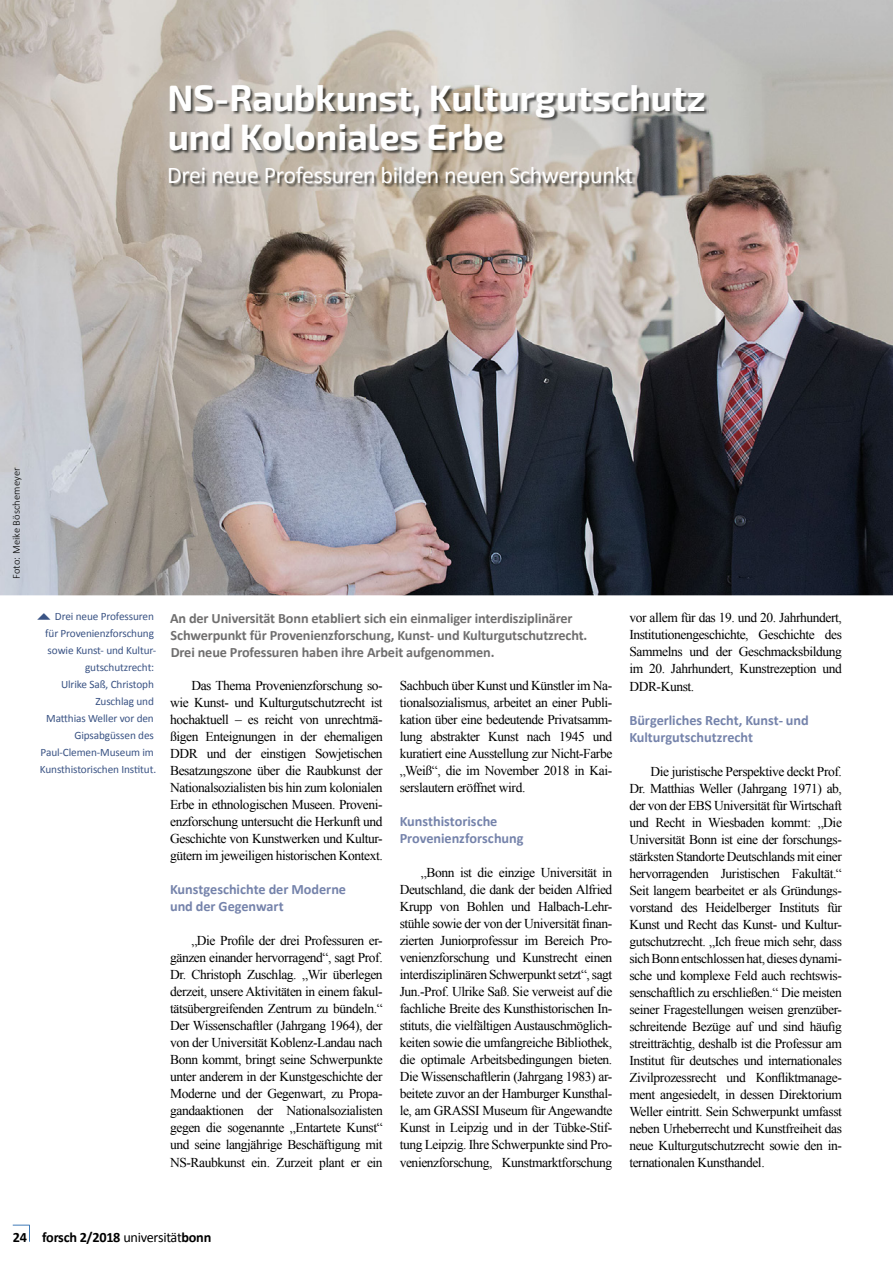
<style>
.page{position:relative;width:893px;height:1263px;background:#fff}
.page>*{position:absolute;margin:0;border:0;box-sizing:border-box;transform-origin:0 0}
.t1{font:700 36px/39px "Exo 2";color:#fff}
.t2{font:24px "Calibri";letter-spacing:-.015em;color:#fff}
.t3{font:700 14.25px/17px "Calibri";letter-spacing:-.01em;color:#706f6f}
.t4{font:700 14.25px/17.1px "Calibri";color:#7583ab}
.t5{font:700 14.25px "Calibri";letter-spacing:-.02em;color:#000}
.t6{font:13.5px/17px "Times New Roman";letter-spacing:-.03em;color:#000;text-align:justify}
.t7{font:11.25px/17px "Calibri";letter-spacing:-.01em;color:#3a5384;text-align:right}
.t8{font:300 10.5px "Calibri";letter-spacing:.01em;color:#000}
.s1{font-weight:400}
</style>
<div class="page">
<img style="left:0;top:0;width:893px;height:595px">
<svg style="left:13px;top:1225px;width:17px;height:17px"></svg>
<img style="left:170px;top:86px;width:538px;height:105px">
<h1 class="t1" style="left:168px;top:80px;width:540px">NS-Raubkunst, Kulturgutschutz und Koloniales Erbe</h1>
<h2 class="t2" style="left:167px;top:160px;width:467px">Drei neue Professuren bilden neuen Schwerpunkt</h2>
<p class="t8" style="left:10px;top:579px;width:113px;rotate:-90deg">Foto: Meike Böschemeyer</p>
<p class="t7" style="left:40px;top:607px;width:118px">Drei neue Professuren<br>für Provenienzforschung sowie Kunst- und Kultur&shy;gutschutzrecht:<br>Ulrike Saß, Christoph<br>Zuschlag und<br>Matthias Weller vor den<br>Gipsabgüssen des<br>Paul-Clemen-Museum im<br>Kunsthistorischen Institut.</p>
<p class="t3" style="left:170px;top:610px;width:419px">An der Universität Bonn etabliert sich ein einmaliger interdisziplinärer<br>Schwerpunkt für Provenienzforschung, Kunst- und Kulturgutschutzrecht.<br>Drei neue Professuren haben ihre Arbeit aufgenommen.</p>
<p class="t6" style="left:170px;top:676px;width:214px;text-indent:21px">Das Thema Provenienzforschung so&shy;wie Kunst- und Kulturgutschutzrecht ist hochaktuell – es reicht von unrechtmä&shy;ßigen Enteignungen in der ehemaligen DDR und der einstigen Sowjetischen Besatzungszone über die Raubkunst der Nationalsozialisten bis hin zum kolonialen Erbe in ethnologischen Museen. Proveni&shy;enzforschung untersucht die Herkunft und Geschichte von Kunstwerken und Kultur&shy;gütern im jeweiligen historischen Kontext.</p>
<p class="t4" style="left:170px;top:881px;width:178px">Kunstgeschichte der Moderne und der Gegenwart</p>
<p class="t6" style="left:170px;top:932px;width:214px;text-indent:21px">„Die Profile der drei Professuren er&shy;gänzen einander hervorragend“, sagt Prof.<br>Dr. Christoph Zuschlag. „Wir überlegen derzeit, unsere Aktivitäten in einem fakul&shy;tätsübergreifenden Zentrum zu bündeln.“ Der Wissenschaftler (Jahrgang 1964), der von der Universität Koblenz-Landau nach Bonn kommt, bringt seine Schwerpunkte unter anderem in der Kunstgeschichte der Moderne und der Gegenwart, zu Propa&shy;gandaaktionen der Nationalsozialisten gegen die sogenannte „Entartete Kunst“ und seine langjährige Beschäftigung mit NS-Raubkunst ein. Zurzeit plant er ein</p>
<p class="t6" style="left:400px;top:676px;width:214px">Sachbuch über Kunst und Künstler im Na&shy;tionalsozialismus, arbeitet an einer Publi&shy;kation über eine bedeutende Privatsamm&shy;lung abstrakter Kunst nach 1945 und kuratiert eine Ausstellung zur Nicht-Farbe „Weiß“, die im November 2018 in Kai&shy;serslautern eröffnet wird.</p>
<p class="t4" style="left:400px;top:813px;width:125px">Kunsthistorische<br>Provenienzforschung</p>
<p class="t6" style="left:400px;top:864px;width:214px;text-indent:21px">„Bonn ist die einzige Universität in Deutschland, die dank der beiden Alfried Krupp von Bohlen und Halbach-Lehr&shy;stühle sowie der von der Universität finan&shy;zierten Juniorprofessur im Bereich Pro&shy;venienzforschung und Kunstrecht einen interdisziplinären Schwerpunkt setzt“, sagt Jun.-Prof. Ulrike Saß. Sie verweist auf die fachliche Breite des Kunsthistorischen In&shy;stituts, die vielfältigen Austauschmöglich&shy;keiten sowie die umfangreiche Bibliothek, die optimale Arbeitsbedingungen bieten.<br>Die Wissenschaftlerin (Jahrgang 1983) ar&shy;beitete zuvor an der Hamburger Kunsthal&shy;le, am GRASSI Museum für Angewandte Kunst in Leipzig und in der Tübke-Stif&shy;tung Leipzig. Ihre Schwerpunkte sind Pro&shy;venienzforschung, Kunstmarktforschung</p>
<p class="t6" style="left:629px;top:609px;width:214px">vor allem für das 19. und 20. Jahrhundert, Institutionengeschichte, Geschichte des Sammelns und der Geschmacksbildung im 20. Jahrhundert, Kunstrezeption und DDR-Kunst.</p>
<p class="t4" style="left:629px;top:711px;width:181px">Bürgerliches Recht, Kunst- und<br>Kulturgutschutzrecht</p>
<p class="t6" style="left:629px;top:762px;width:214px;text-indent:21px">Die juristische Perspektive deckt Prof.<br>Dr. Matthias Weller (Jahrgang 1971) ab, der von der EBS Universität für Wirtschaft und Recht in Wiesbaden kommt: „Die Universität Bonn ist eine der forschungs&shy;stärksten Standorte Deutschlands mit einer hervorragenden Juristischen Fakultät.“ Seit langem bearbeitet er als Gründungs&shy;vorstand des Heidelberger Instituts für Kunst und Recht das Kunst- und Kultur&shy;gutschutzrecht. „Ich freue mich sehr, dass sich Bonn entschlossen hat, dieses dynami&shy;sche und komplexe Feld auch rechtswis&shy;senschaftlich zu erschließen.“ Die meisten seiner Fragestellungen weisen grenzüber&shy;schreitende Bezüge auf und sind häufig streitträchtig, deshalb ist die Professur am Institut für deutsches und internationales Zivilprozessrecht und Konfliktmanage&shy;ment angesiedelt, in dessen Direktorium Weller eintritt. Sein Schwerpunkt umfasst neben Urheberrecht und Kunstfreiheit das neue Kulturgutschutzrecht sowie den in&shy;ternationalen Kunsthandel.</p>
<p class="t5" style="left:13px;top:1228px;width:200px">24 forsch 2/2018 <span class="s1">universität</span>bonn</p>
</div>
